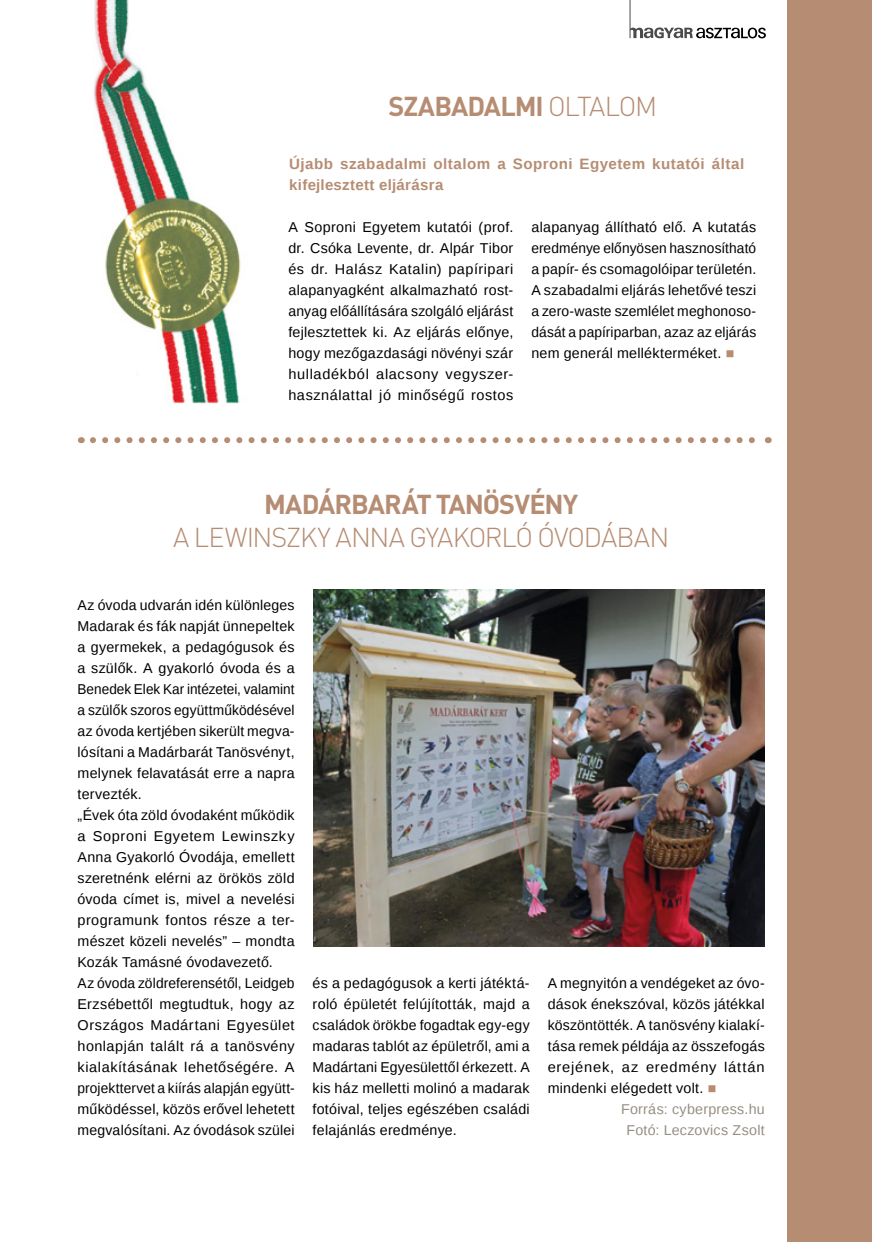
<style>
.page{position:relative;width:872px;height:1242px;background:#fff}
.page>*{position:absolute;margin:0;border:0;box-sizing:border-box;transform-origin:0 0}
.t1{font:700 27px "DIN Pro";letter-spacing:-.035em;color:#b68d73}
.t2{font:300 27px "DIN Pro";letter-spacing:-.04em;color:#b68d73}
.t3{font:700 15px/21px "Liberation Sans";letter-spacing:.03em;color:#b68d73}
.t4{font:14.25px/21px "Liberation Sans";letter-spacing:.02em;color:#000;text-align:justify}
.t5{font:14.25px "Liberation Sans";letter-spacing:.02em;color:#968e82}
.t6{font:14.25px "Liberation Sans";letter-spacing:.055em;color:#000}
.s1{font-weight:300}
.s2{color:#b68d73}
</style>
<div class="page">
<div style="left:787px;top:0;width:85px;height:1242px;background:#b68d73"></div>
<svg style="left:631px;top:27px;width:135px;height:11px"></svg>
<hr style="left:630px;top:0;width:1px;height:38px;background:#4a4a49">
<img style="left:314px;top:589px;width:450px;height:357px">
<svg style="left:93px;top:437px;width:662px;height:6px"></svg>
<img style="left:93px;top:0;width:148px;height:404px">
<h1 class="t1" style="left:388px;top:88px;width:270px">SZABADALMI <span class="s1">OLTALOM</span></h1>
<p class="t3" style="left:289px;top:153px;width:456px">Újabb szabadalmi oltalom a Soproni Egyetem kutatói által kifejlesztett eljárásra</p>
<p class="t4" style="left:288px;top:217px;width:226px">A Soproni Egyetem kutatói (prof. dr. Csóka Levente, dr. Alpár Tibor és dr. Halász Katalin) papíripari alapanyagként alkalmazható rost&shy;anyag előállítására szolgáló eljárást fejlesztettek ki. Az eljárás előnye, hogy mezőgazdasági növényi szár hulladékból alacsony vegyszer&shy;használattal jó minőségű rostos</p>
<p class="t4" style="left:531px;top:217px;width:226px">alapanyag állítható elő. A kutatás eredménye előnyösen hasznosítható a papír- és csomagolóipar területén.<br>A szabadalmi eljárás lehetővé teszi a zero-waste szemlélet meghonoso&shy;dását a papíriparban, azaz az eljárás nem generál mellékterméket. <span class="s2">■</span></p>
<h1 class="t1" style="left:264px;top:486px;width:316px">MADÁRBARÁT TANÖSVÉNY</h1>
<h1 class="t2" style="left:173px;top:518px;width:498px">A LEWINSZKY ANNA GYAKORLÓ ÓVODÁBAN</h1>
<p class="t4" style="left:78px;top:595px;width:218px;text-align:left">Az óvoda udvarán idén különleges<br>Madarak és fák napját ünnepeltek a gyermekek, a pedagógusok és a szülők. A gyakorló óvoda és a<br>Benedek Elek Kar intézetei, valamint a szülők szoros együttműködésével az óvoda kertjében sikerült megva&shy;lósítani a Madárbarát Tanösvényt, melynek felavatását erre a napra tervezték.<br>„Évek óta zöld óvodaként működik a Soproni Egyetem Lewinszky<br>Anna Gyakorló Óvodája, emellett szeretnénk elérni az örökös zöld óvoda címet is, mivel a nevelési programunk fontos része a ter&shy;mészet közeli nevelés” – mondta<br>Kozák Tamásné óvodavezető.<br>Az óvoda zöldreferensétől, Leidgeb<br>Erzsébettől megtudtuk, hogy az<br>Országos Madártani Egyesület honlapján talált rá a tanösvény kialakításának lehetőségére. A projekttervet a kiírás alapján együtt&shy;működéssel, közös erővel lehetett megvalósítani. Az óvodások szülei</p>
<p class="t4" style="left:313px;top:973px;width:218px">és a pedagógusok a kerti játéktá&shy;roló épületét felújították, majd a családok örökbe fogadtak egy-egy madaras tablót az épületről, ami a Madártani Egyesülettől érkezett. A kis ház melletti molinó a madarak fotóival, teljes egészében családi felajánlás eredménye.</p>
<p class="t4" style="left:548px;top:973px;width:218px">A megnyitón a vendégeket az óvo-</p>
<p class="t4" style="left:548px;top:994px;width:219px">dások énekszóval, közös játékkal</p>
<p class="t4" style="left:548px;top:1015px;width:218px">köszöntötték. A tanösvény kialakí-</p>
<p class="t4" style="left:548px;top:1036px;width:218px">tása remek példája az összefogás</p>
<p class="t6" style="left:548px;top:1059px;width:218px">erejének, az eredmény láttán</p>
<p class="t4" style="left:548px;top:1078px;width:170px">mindenki elégedett volt. <span class="s2">■</span></p>
<p class="t5" style="left:621px;top:1101px;width:145px">Forrás: cyberpress.hu</p>
<p class="t5" style="left:626px;top:1122px;width:140px">Fotó: Leczovics Zsolt</p>
</div>
